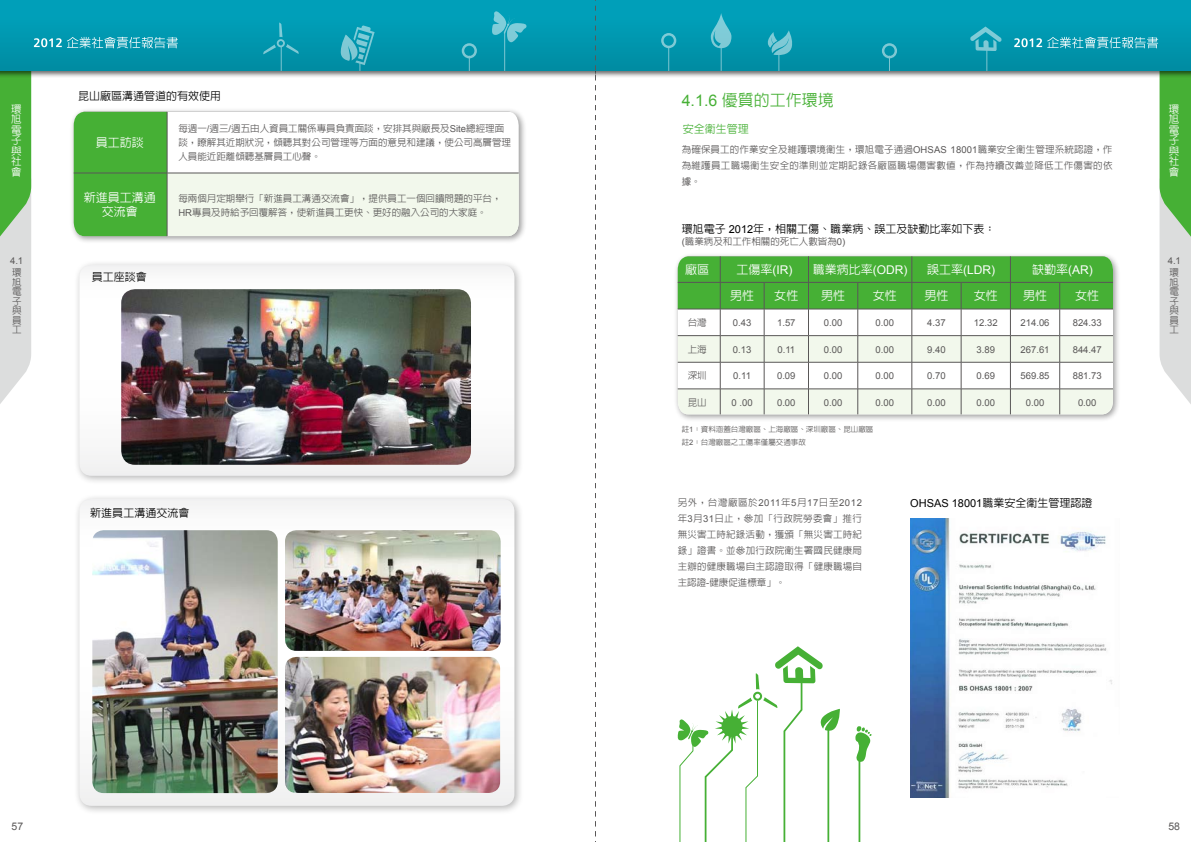
<style>
.page{position:relative;width:1191px;height:842px;background:#fff}
.page>*{position:absolute;margin:0;border:0;box-sizing:border-box;transform-origin:0 0}
.t1{font:500 16px "Lin Gothic";color:#46b035}
.t2{font:500 12px/14px "Lin Gothic";color:#fff;text-align:center}
.t3{font:12px "Arial";color:#fff}
.t4{font:500 11px "Lin Gothic";color:#000}
.t5{font:11px "Arial";color:#000}
.t6{font:500 11px "Lin Gothic";color:#46b035}
.t7{font:500 10.5px/10.5px "Lin Gothic";color:#fff;text-align:justify}
.t8{font:10.5px "Arial";color:#595757}
.t9{font:500 9.5px/9.5px "Lin Gothic";color:#595757;text-align:justify}
.t10{font:9.5px "Arial";color:#595757}
.t11{font:500 7.5px/13px "Lin Gothic";color:#595757}
.s1{font-family:"Arial";font-weight:400}
.s2{font-family:"Lin Gothic";font-weight:500}
</style>
<div class="page">
<svg style="left:0;top:77px;width:31px;height:327px;background:#9ecb97"></svg>
<div style="left:0;top:0;width:595px;height:77px;background:#000;opacity:.6"></div>
<div style="left:0;top:0;width:595px;height:71px;background:linear-gradient(to bottom,#00a3be,#008da2)"></div>
<svg style="left:34px;top:37px;width:144px;height:11px;background:#4cb5c6"></svg>
<svg style="left:491px;top:11px;width:36px;height:32px"></svg>
<div style="left:462px;top:43px;width:15px;height:15px;border:2px solid #fff;border-radius:50%"></div>
<hr style="left:504px;top:32px;width:1px;height:39px;background:#fff">
<svg style="left:469px;top:56px;width:1px;height:15px"></svg>
<svg style="left:340px;top:25px;width:34px;height:46px;background:#31a7ba"></svg>
<svg style="left:263px;top:22px;width:36px;height:49px;background:#0c99af"></svg>
<svg style="left:1159px;top:77px;width:32px;height:327px;background:#a1cd9b"></svg>
<div style="left:595px;top:0;width:596px;height:77px;background:#000;opacity:.6"></div>
<div style="left:595px;top:0;width:596px;height:71px;background:linear-gradient(to bottom,#00a3be,#018da3)"></div>
<svg style="left:1014px;top:37px;width:144px;height:11px;background:#4cb5c6"></svg>
<div style="left:661px;top:33px;width:15px;height:15px;border:2px solid #fff;border-radius:50%"></div>
<div style="left:882px;top:43px;width:15px;height:15px;border:2px solid #fff;border-radius:50%"></div>
<svg style="left:668px;top:47px;width:1px;height:24px"></svg>
<svg style="left:889px;top:56px;width:1px;height:15px"></svg>
<svg style="left:970px;top:27px;width:31px;height:44px"></svg>
<svg style="left:711px;top:13px;width:20px;height:58px"></svg>
<svg style="left:763px;top:30px;width:40px;height:41px;background:#1b9eb2"></svg>
<svg style="left:595px;top:0;width:1px;height:842px"></svg>
<div style="left:73px;top:259px;width:451px;height:226px;background:#000;opacity:.3"></div>
<svg style="left:79px;top:265px;width:435px;height:211px"></svg>
<div style="left:73px;top:493px;width:451px;height:322px;background:#000;opacity:.3"></div>
<svg style="left:79px;top:499px;width:435px;height:307px"></svg>
<div style="left:69px;top:107px;width:457px;height:137px;background:#000;opacity:.4"></div>
<svg style="left:168px;top:113px;width:351px;height:60px"></svg>
<div style="left:74px;top:113px;width:93px;height:123px;background:#46b035"></div>
<div style="left:167px;top:173px;width:352px;height:63px;background:#f2f8ec"></div>
<hr style="left:74px;top:112px;width:93px;height:1px;background:#595757">
<hr style="left:167px;top:112px;width:352px;height:1px;background:#595757">
<hr style="left:167px;top:112px;width:1px;height:61px;background:#595757">
<hr style="left:74px;top:173px;width:93px;height:1px;background:#595757">
<hr style="left:167px;top:173px;width:352px;height:1px;background:#595757">
<hr style="left:167px;top:173px;width:1px;height:63px;background:#595757">
<img style="left:121px;top:289px;width:350px;height:176px">
<img style="left:92px;top:530px;width:186px;height:263px">
<img style="left:285px;top:530px;width:215px;height:121px">
<img style="left:285px;top:657px;width:215px;height:136px">
<div style="left:673px;top:252px;width:447px;height:170px;background:#000;opacity:.4"></div>
<svg style="left:677px;top:256px;width:436px;height:158px"></svg>
<img style="left:910px;top:518px;width:202px;height:279px">
<svg style="left:855px;top:726px;width:17px;height:36px"></svg>
<hr style="left:858px;top:760px;width:2px;height:82px;background:#46b035">
<svg style="left:677px;top:646px;width:163px;height:196px"></svg>
<p class="t7" style="left:11px;top:103px;width:12px">環旭電子與社會</p>
<p class="t4" style="left:78px;top:91px;width:145px">昆山廠區溝通管道的有效使用</p>
<p class="t2" style="left:96px;top:135px;width:49px">員工訪談</p>
<p class="t9" style="left:178px;top:121px;width:334px;line-height:14px;text-align:left">每週一<span class="s1">/</span>週三<span class="s1">/</span>週五由人資員工關係專員負責面談，安排其與廠長及<span class="s1">Site</span>總經理面談，瞭解其近期狀況，傾聽其對公司管理等方面的意見和建議，使公司高層管理人員能近距離傾聽基層員工心聲。</p>
<h1 class="t1" style="left:681px;top:92px;width:154px"><span class="s1">4.1.6</span> 優質的工作環境</h1>
<p class="t9" style="left:681px;top:141px;width:432px;line-height:16px">為確保員工的作業安全及維護環境衛生，環旭電子通過<span class="s1">OHSAS 18001</span>職業安全衛生管理系統認證，作為維護員工職場衛生安全的準則並定期記錄各廠區職場傷害數值，作為持續改善並降低工作傷害的依據。</p>
<p class="t6" style="left:682px;top:124px;width:67px">安全衛生管理</p>
<p class="t7" style="left:1168px;top:103px;width:12px">環旭電子與社會</p>
<p class="t2" style="left:84px;top:191px;width:73px">新進員工溝通交流會</p>
<p class="t9" style="left:178px;top:191px;width:324px;line-height:14px">每兩個月定期舉行「新進員工溝通交流會」，提供員工一個回饋問題的平台，<br><span class="s1">HR</span>專員及時給予回覆解答，使新進員工更快、更好的融入公司的大家庭。</p>
<p class="t4" style="left:681px;top:223px;width:315px">環旭電子 <span class="s1">2012</span>年，相關工傷、職業病、誤工及缺勤比率如下表：</p>
<p class="t9" style="left:681px;top:237px;width:165px"><span class="s1">(</span>職業病及和工作相關的死亡人數皆為<span class="s1">0)</span></p>
<p class="t10" style="left:10px;top:255px;width:15px">4.1</p>
<p class="t9" style="left:12px;top:268px;width:11px">環</p>
<p class="t9" style="left:12px;top:277px;width:11px">旭電子與員工</p>
<p class="t4" style="left:92px;top:271px;width:56px">員工座談會</p>
<p class="t2" style="left:685px;top:262px;width:25px">廠區</p>
<p class="t3" style="left:736px;top:261px;width:57px"><span class="s2">工傷率</span>(IR)</p>
<p class="t2" style="left:813px;top:262px;width:96px">職業病比率<span class="s1">(ODR)</span></p>
<p class="t3" style="left:927px;top:261px;width:69px"><span class="s2">誤工率</span>(LDR)</p>
<p class="t3" style="left:1032px;top:261px;width:62px"><span class="s2">缺勤率</span>(AR)</p>
<p class="t2" style="left:730px;top:289px;width:25px">男性</p>
<p class="t2" style="left:774px;top:289px;width:25px">女性</p>
<p class="t2" style="left:821px;top:289px;width:25px">男性</p>
<p class="t2" style="left:872px;top:289px;width:25px">女性</p>
<p class="t2" style="left:924px;top:289px;width:25px">男性</p>
<p class="t2" style="left:973px;top:289px;width:25px">女性</p>
<p class="t2" style="left:1023px;top:289px;width:25px">男性</p>
<p class="t2" style="left:1075px;top:289px;width:25px">女性</p>
<p class="t9" style="left:687px;top:317px;width:20px">台灣</p>
<p class="t10" style="left:733px;top:316px;width:20px">0.43</p>
<p class="t10" style="left:777px;top:316px;width:20px">1.57</p>
<p class="t10" style="left:824px;top:316px;width:20px">0.00</p>
<p class="t10" style="left:875px;top:316px;width:20px">0.00</p>
<p class="t10" style="left:927px;top:316px;width:20px">4.37</p>
<p class="t10" style="left:974px;top:316px;width:25px">12.32</p>
<p class="t10" style="left:1020px;top:316px;width:31px">214.06</p>
<p class="t10" style="left:1072px;top:316px;width:31px">824.33</p>
<p class="t9" style="left:687px;top:344px;width:20px">上海</p>
<p class="t10" style="left:733px;top:343px;width:20px">0.13</p>
<p class="t10" style="left:777px;top:343px;width:19px">0.11</p>
<p class="t10" style="left:824px;top:343px;width:20px">0.00</p>
<p class="t10" style="left:875px;top:343px;width:20px">0.00</p>
<p class="t10" style="left:927px;top:343px;width:20px">9.40</p>
<p class="t10" style="left:976px;top:343px;width:20px">3.89</p>
<p class="t10" style="left:1020px;top:343px;width:31px">267.61</p>
<p class="t10" style="left:1072px;top:343px;width:31px">844.47</p>
<p class="t9" style="left:687px;top:371px;width:20px">深圳</p>
<p class="t10" style="left:733px;top:370px;width:19px">0.11</p>
<p class="t10" style="left:777px;top:370px;width:20px">0.09</p>
<p class="t10" style="left:824px;top:370px;width:20px">0.00</p>
<p class="t10" style="left:875px;top:370px;width:20px">0.00</p>
<p class="t10" style="left:927px;top:370px;width:20px">0.70</p>
<p class="t10" style="left:976px;top:370px;width:20px">0.69</p>
<p class="t10" style="left:1020px;top:370px;width:31px">569.85</p>
<p class="t10" style="left:1072px;top:370px;width:31px">881.73</p>
<p class="t9" style="left:687px;top:397px;width:20px">昆山</p>
<p class="t10" style="left:731px;top:396px;width:23px">0 .00</p>
<p class="t10" style="left:777px;top:396px;width:20px">0.00</p>
<p class="t10" style="left:824px;top:396px;width:20px">0.00</p>
<p class="t10" style="left:875px;top:396px;width:20px">0.00</p>
<p class="t10" style="left:927px;top:396px;width:20px">0.00</p>
<p class="t10" style="left:976px;top:396px;width:20px">0.00</p>
<p class="t10" style="left:1025px;top:396px;width:20px">0.00</p>
<p class="t10" style="left:1078px;top:396px;width:20px">0.00</p>
<p class="t10" style="left:1167px;top:255px;width:15px">4.1</p>
<p class="t9" style="left:1169px;top:268px;width:11px">環旭電子與員工</p>
<p class="t11" style="left:681px;top:422px;width:193px">註<span class="s1">1</span>：資料涵蓋台灣廠區、上海廠區、深圳廠區、昆山廠區註<span class="s1">2</span>：台灣廠區之工傷率僅屬交通事故</p>
<p class="t4" style="left:90px;top:507px;width:101px">新進員工溝通交流會</p>
<p class="t9" style="left:677px;top:494px;width:186px;line-height:16px">另外，台灣廠區於<span class="s1">2011</span>年<span class="s1">5</span>月<span class="s1">17</span>日至<span class="s1">2012</span>年<span class="s1">3</span>月<span class="s1">31</span>日止，參加「行政院勞委會」推行無災害工時紀錄活動，獲頒「無災害工時紀錄」證書。並參加行政院衛生署國民健康局主辦的健康職場自主認證取得「健康職場自主認證<span class="s1">-</span>健康促進標章」。</p>
<p class="t5" style="left:910px;top:496px;width:184px">OHSAS 18001<span class="s2">職業安全衛生管理認證</span></p>
<p class="t8" style="left:12px;top:819px;width:13px">57</p>
<p class="t8" style="left:1168px;top:819px;width:13px">58</p>
</div>
